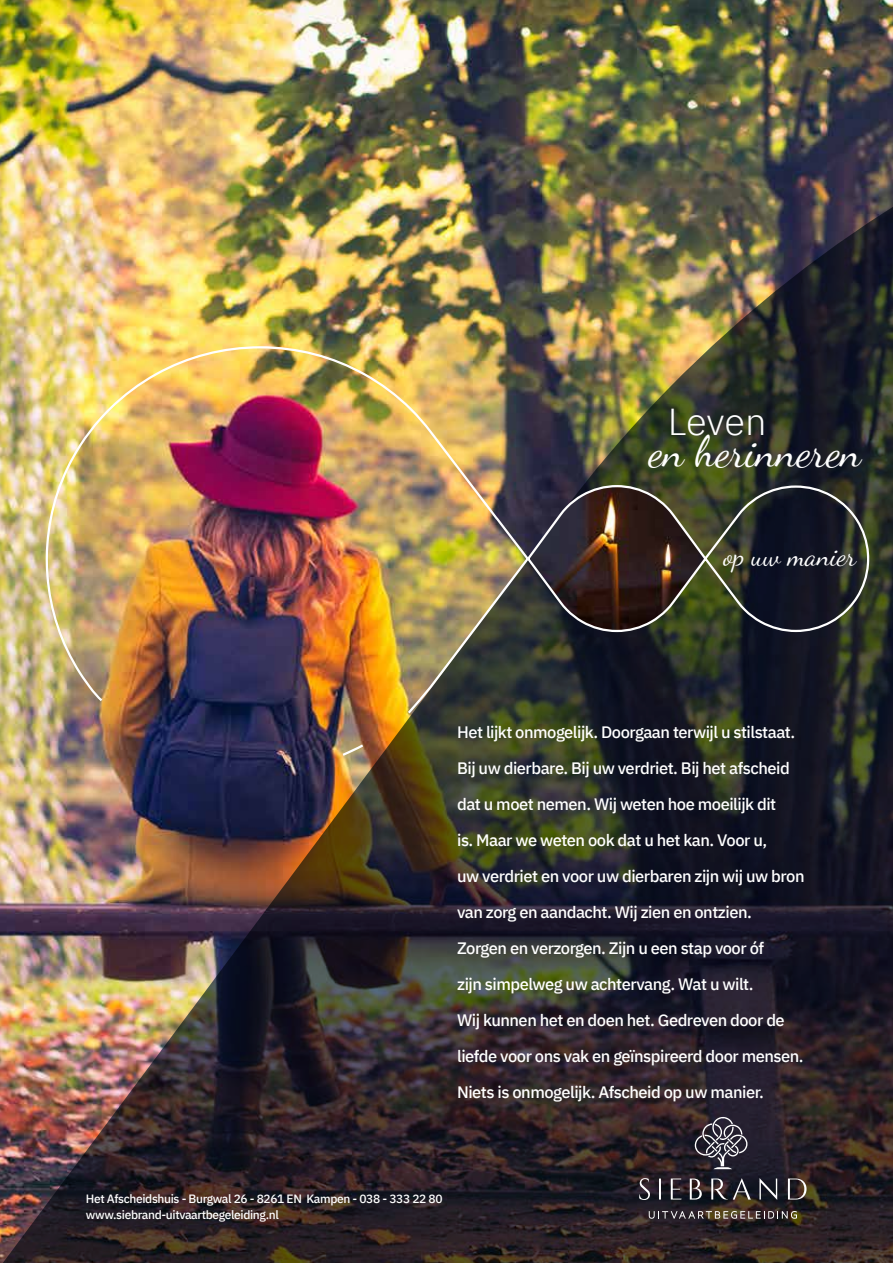
<style>
.page{position:relative;width:893px;height:1263px;background:#fff}
.page>*{position:absolute;margin:0;border:0;box-sizing:border-box;transform-origin:0 0}
.t1{font:42.9px "Dancing Script";color:#fff}
.t2{font:300 37.35px "IBM Plex Sans";letter-spacing:-.005em;color:#fff}
.t3{font:27.15px "Dancing Script";color:#fff}
.t4{font:500 16.5px/36px "IBM Plex Sans";letter-spacing:-.03em;color:#fff}
.t5{font:500 12px/16.5px "IBM Plex Sans";letter-spacing:-.03em;color:#fff}
</style>
<div class="page">
<img style="left:0;top:0;width:893px;height:190px">
<img style="left:0;top:190px;width:893px;height:1073px">
<img style="left:530px;top:484px;width:340px;height:149px">
<img style="left:45px;top:345px;width:485px;height:413px">
<svg style="left:671px;top:1178px;width:11px;height:21px"></svg>
<svg style="left:759px;top:1178px;width:18px;height:22px"></svg>
<svg style="left:788px;top:1178px;width:18px;height:21px"></svg>
<svg style="left:711px;top:1178px;width:40px;height:21px"></svg>
<hr style="left:659px;top:1178px;width:2px;height:21px;background:#fff">
<svg style="left:690px;top:1178px;width:12px;height:21px"></svg>
<svg style="left:639px;top:1178px;width:11px;height:22px"></svg>
<svg style="left:695px;top:1117px;width:52px;height:52px;background:#504b55"></svg>
<svg style="left:649px;top:1211px;width:148px;height:8px"></svg>
<h2 class="t2" style="left:668px;top:394px;width:100px">Leven</h2>
<h1 class="t1" style="left:649px;top:419px;width:214px">en herinneren</h1>
<h3 class="t3" style="left:723px;top:535px;width:134px">op uw manier</h3>
<p class="t4" style="left:457px;top:713px;width:349px">Het lijkt onmogelijk. Doorgaan terwijl u stilstaat.<br>Bij uw dierbare. Bij uw verdriet. Bij het afscheid dat u moet nemen. Wij weten hoe moeilijk dit<br>is. Maar we weten ook dat u het kan. Voor u,<br>uw verdriet en voor uw dierbaren zijn wij uw bron van zorg en aandacht. Wij zien en ontzien.<br>Zorgen en verzorgen. Zijn u een stap voor óf<br>zijn simpelweg uw achtervang. Wat u wilt.<br>Wij kunnen het en doen het. Gedreven door de liefde voor ons vak en geïnspireerd door mensen.<br>Niets is onmogelijk. Afscheid op uw manier.</p>
<p class="t5" style="left:86px;top:1189px;width:358px">Het Afscheidshuis - Burgwal 26 - 8261 EN Kampen - 038 - 333 22 80 www.siebrand-uitvaartbegeleiding.nl</p>
</div>
